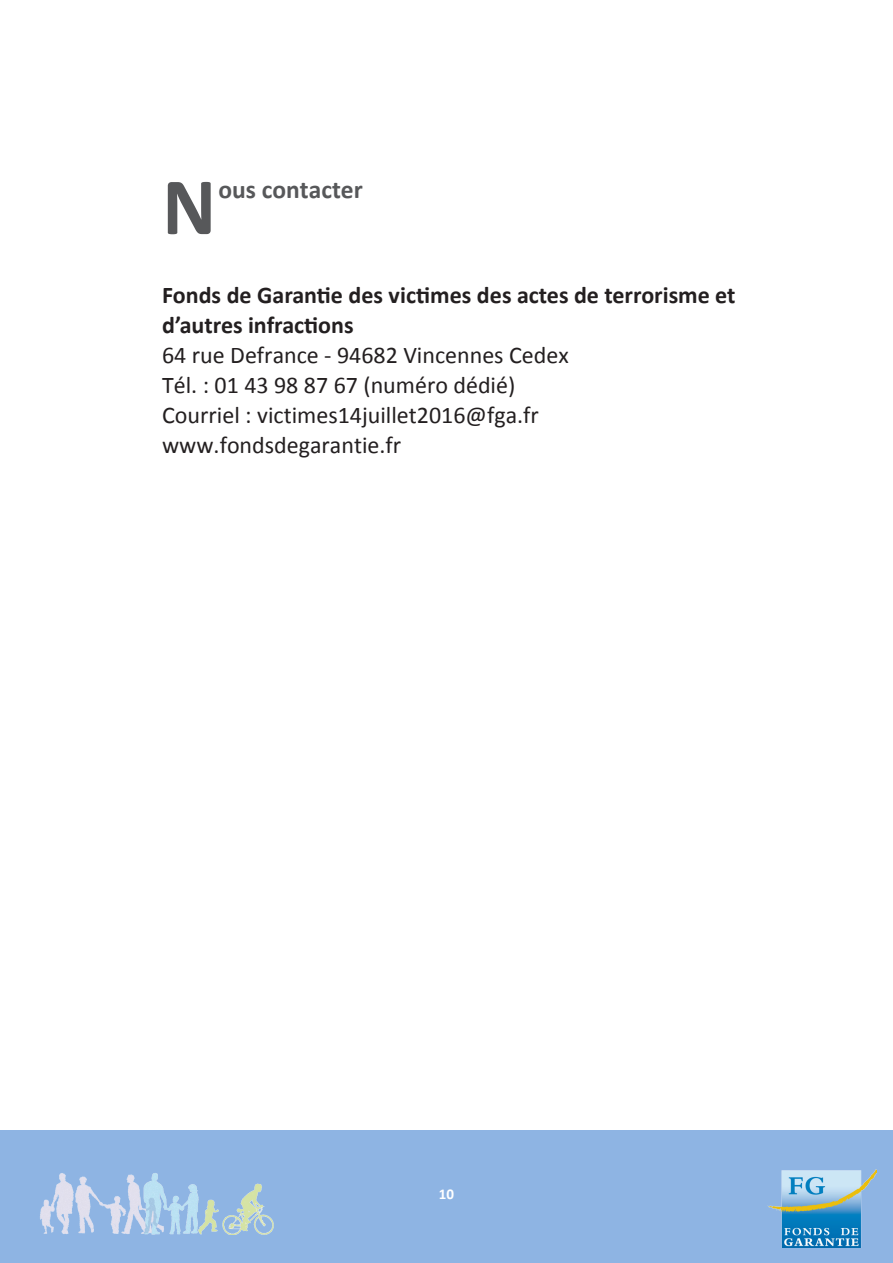
<style>
.page{position:relative;width:893px;height:1263px;background:#fff}
.page>*{position:absolute;margin:0;border:0;box-sizing:border-box;transform-origin:0 0}
.t1{font:700 82.2px "Calibri";color:#57585a}
.t2{font:700 25.5px "Calibri";color:#57585a}
.t3{font:24px/30px "Calibri";color:#231f20}
.t4{font:700 15px "Calibri";color:#fff}
.s1{font-weight:700}
</style>
<div class="page">
<div style="left:0;top:1131px;width:893px;height:132px;background:#8eb4e3"></div>
<img style="left:40px;top:1173px;width:234px;height:62px">
<img style="left:768px;top:1169px;width:108px;height:79px">
<p class="t1" style="left:162px;top:156px;width:56px">N</p>
<p class="t2" style="left:219px;top:174px;width:146px">ous contacter</p>
<p class="t3" style="left:162px;top:280px;width:575px"><span class="s1">Fonds de Garantie des victimes des actes de terrorisme et d’autres infractions<br></span>64 rue Defrance - 94682 Vincennes Cedex<br>Tél. : 01 43 98 87 67 (numéro dédié)<br>Courriel : victimes14juillet2016@fga.fr www.fondsdegarantie.fr</p>
<p class="t4" style="left:439px;top:1184px;width:17px">10</p>
</div>
